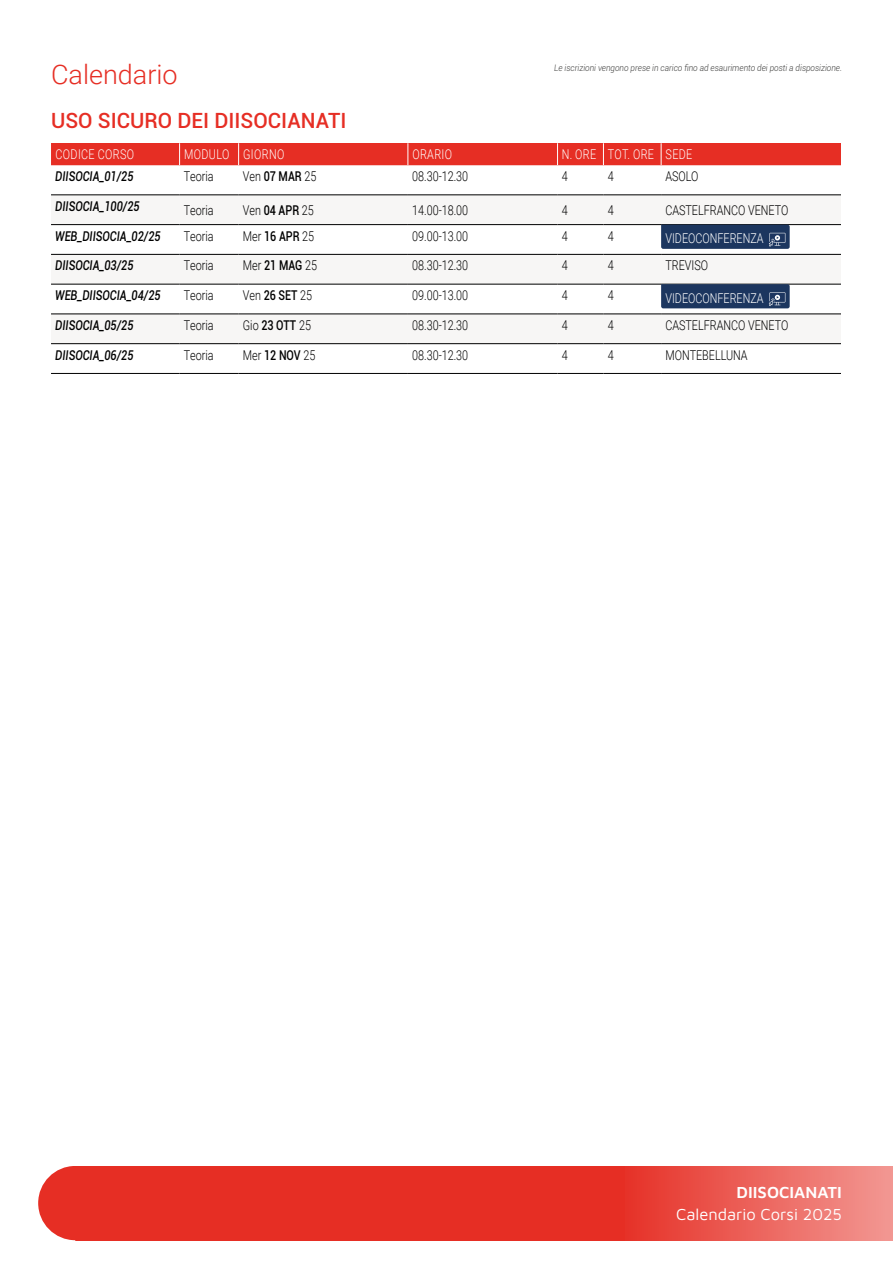
<style>
.page{position:relative;width:893px;height:1263px;background:#fff}
.page>*{position:absolute;margin:0;border:0;box-sizing:border-box;transform-origin:0 0}
.t1{font:300 27px "Roboto";color:#e62e24}
.t2{font:500 21px "Roboto";color:#e62e24}
.t3{font:16.5px "Maven Pro";color:#fff}
.t4{font:600 16.5px "Maven Pro";color:#fff}
.t5{font:300 13.5px "Roboto";color:#000;scale:.8 1}
.t6{font:italic 500 13.5px "Roboto";color:#000;scale:.8 1}
.t7{font:300 13.5px "Roboto";letter-spacing:.02em;color:#fff;scale:.8 1}
.t8{font:300 13.5px "Roboto";color:#fff;scale:.8 1}
.t9{font:italic 300 9px "Roboto";color:#3c3c3b;scale:.9 1}
.s1{font-weight:500}
</style>
<div class="page">
<svg style="left:51px;top:225px;width:790px;height:89px"></svg>
<div style="left:51px;top:143px;width:790px;height:22px;background:#e62e24"></div>
<hr style="left:51px;top:195px;width:129px;height:1px;background:#000">
<hr style="left:180px;top:195px;width:59px;height:1px;background:#000">
<hr style="left:239px;top:195px;width:169px;height:1px;background:#000">
<hr style="left:408px;top:195px;width:149px;height:1px;background:#000">
<hr style="left:557px;top:195px;width:46px;height:1px;background:#000">
<hr style="left:603px;top:195px;width:58px;height:1px;background:#000">
<hr style="left:661px;top:195px;width:232px;height:1px;background:#000">
<hr style="left:51px;top:224px;width:129px;height:1px;background:#000">
<hr style="left:180px;top:224px;width:59px;height:1px;background:#000">
<hr style="left:239px;top:224px;width:169px;height:1px;background:#000">
<hr style="left:408px;top:224px;width:149px;height:1px;background:#000">
<hr style="left:557px;top:224px;width:46px;height:1px;background:#000">
<hr style="left:603px;top:224px;width:58px;height:1px;background:#000">
<hr style="left:661px;top:224px;width:232px;height:1px;background:#000">
<hr style="left:51px;top:254px;width:129px;height:1px;background:#000">
<hr style="left:180px;top:254px;width:59px;height:1px;background:#000">
<hr style="left:239px;top:254px;width:169px;height:1px;background:#000">
<hr style="left:408px;top:254px;width:149px;height:1px;background:#000">
<hr style="left:557px;top:254px;width:46px;height:1px;background:#000">
<hr style="left:603px;top:254px;width:58px;height:1px;background:#000">
<hr style="left:661px;top:254px;width:232px;height:1px;background:#000">
<hr style="left:51px;top:284px;width:129px;height:1px;background:#000">
<hr style="left:180px;top:284px;width:59px;height:1px;background:#000">
<hr style="left:239px;top:284px;width:169px;height:1px;background:#000">
<hr style="left:408px;top:284px;width:149px;height:1px;background:#000">
<hr style="left:557px;top:284px;width:46px;height:1px;background:#000">
<hr style="left:603px;top:284px;width:58px;height:1px;background:#000">
<hr style="left:661px;top:284px;width:232px;height:1px;background:#000">
<hr style="left:51px;top:314px;width:129px;height:1px;background:#000">
<hr style="left:180px;top:314px;width:59px;height:1px;background:#000">
<hr style="left:239px;top:314px;width:169px;height:1px;background:#000">
<hr style="left:408px;top:314px;width:149px;height:1px;background:#000">
<hr style="left:557px;top:314px;width:46px;height:1px;background:#000">
<hr style="left:603px;top:314px;width:58px;height:1px;background:#000">
<hr style="left:661px;top:314px;width:232px;height:1px;background:#000">
<hr style="left:51px;top:343px;width:129px;height:1px;background:#000">
<hr style="left:180px;top:343px;width:59px;height:1px;background:#000">
<hr style="left:239px;top:343px;width:169px;height:1px;background:#000">
<hr style="left:408px;top:343px;width:149px;height:1px;background:#000">
<hr style="left:557px;top:343px;width:46px;height:1px;background:#000">
<hr style="left:603px;top:343px;width:58px;height:1px;background:#000">
<hr style="left:661px;top:343px;width:232px;height:1px;background:#000">
<hr style="left:51px;top:373px;width:129px;height:1px;background:#000">
<hr style="left:180px;top:373px;width:59px;height:1px;background:#000">
<hr style="left:239px;top:373px;width:169px;height:1px;background:#000">
<hr style="left:408px;top:373px;width:149px;height:1px;background:#000">
<hr style="left:557px;top:373px;width:46px;height:1px;background:#000">
<hr style="left:603px;top:373px;width:58px;height:1px;background:#000">
<hr style="left:661px;top:373px;width:232px;height:1px;background:#000">
<svg style="left:661px;top:225px;width:129px;height:24px;background:#223b63"></svg>
<svg style="left:661px;top:284px;width:129px;height:24px;background:#213a62"></svg>
<div style="left:842px;top:0;width:51px;height:1263px;background:#fff"></div>
<div style="left:0;top:1166px;width:893px;height:74px;background:#e62e24"></div>
<svg style="left:625px;top:1166px;width:268px;height:75px;background:#ec645d"></svg>
<svg style="left:0;top:1166px;width:75px;height:75px"></svg>
<h1 class="t1" style="left:51px;top:56px;width:128px">Calendario</h1>
<h2 class="t2" style="left:51px;top:105px;width:297px">USO SICURO DEI DIISOCIANATI</h2>
<p class="t9" style="left:554px;top:61px;width:321px">Le iscrizioni vengono prese in carico fino ad esaurimento dei posti a disposizione.</p>
<p class="t7" style="left:55px;top:145px;width:100px">CODICE CORSO</p>
<p class="t7" style="left:184px;top:145px;width:127px">MODULO GIORNO</p>
<p class="t7" style="left:412px;top:145px;width:51px">ORARIO</p>
<p class="t7" style="left:562px;top:145px;width:165px">N. ORE TOT. ORE SEDE</p>
<p class="t6" style="left:55px;top:167px;width:99px">DIISOCIA_01/25</p>
<p class="t5" style="left:184px;top:167px;width:39px">Teoria</p>
<p class="t5" style="left:243px;top:167px;width:94px">Ven <span class="s1">07 MAR</span> 25</p>
<p class="t5" style="left:412px;top:167px;width:72px">08.30-12.30</p>
<p class="t5" style="left:562px;top:167px;width:9px">4</p>
<p class="t5" style="left:608px;top:167px;width:9px">4</p>
<p class="t5" style="left:665px;top:167px;width:43px">ASOLO</p>
<p class="t6" style="left:55px;top:197px;width:107px">DIISOCIA_100/25</p>
<p class="t5" style="left:184px;top:201px;width:39px">Teoria</p>
<p class="t5" style="left:243px;top:201px;width:90px">Ven <span class="s1">04 APR</span> 25</p>
<p class="t5" style="left:412px;top:201px;width:72px">14.00-18.00</p>
<p class="t5" style="left:562px;top:201px;width:9px">4</p>
<p class="t5" style="left:608px;top:201px;width:9px">4</p>
<p class="t5" style="left:665px;top:201px;width:155px">CASTELFRANCO VENETO</p>
<p class="t6" style="left:55px;top:226px;width:133px">WEB_DIISOCIA_02/25</p>
<p class="t5" style="left:184px;top:226px;width:39px">Teoria</p>
<p class="t5" style="left:243px;top:226px;width:91px">Mer <span class="s1">16 APR</span> 25</p>
<p class="t5" style="left:412px;top:226px;width:72px">09.00-13.00</p>
<p class="t5" style="left:562px;top:226px;width:9px">4</p>
<p class="t5" style="left:608px;top:226px;width:9px">4</p>
<p class="t8" style="left:665px;top:229px;width:124px">VIDEOCONFERENZA</p>
<p class="t6" style="left:55px;top:256px;width:99px">DIISOCIA_03/25</p>
<p class="t5" style="left:184px;top:256px;width:39px">Teoria</p>
<p class="t5" style="left:243px;top:256px;width:94px">Mer <span class="s1">21 MAG</span> 25</p>
<p class="t5" style="left:412px;top:256px;width:72px">08.30-12.30</p>
<p class="t5" style="left:562px;top:256px;width:9px">4</p>
<p class="t5" style="left:608px;top:256px;width:9px">4</p>
<p class="t5" style="left:665px;top:256px;width:55px">TREVISO</p>
<p class="t6" style="left:55px;top:286px;width:133px">WEB_DIISOCIA_04/25</p>
<p class="t5" style="left:184px;top:286px;width:39px">Teoria</p>
<p class="t5" style="left:243px;top:286px;width:88px">Ven <span class="s1">26 SET</span> 25</p>
<p class="t5" style="left:412px;top:286px;width:72px">09.00-13.00</p>
<p class="t5" style="left:562px;top:286px;width:9px">4</p>
<p class="t5" style="left:608px;top:286px;width:9px">4</p>
<p class="t8" style="left:665px;top:288px;width:124px">VIDEOCONFERENZA</p>
<p class="t6" style="left:55px;top:316px;width:99px">DIISOCIA_05/25</p>
<p class="t5" style="left:184px;top:316px;width:39px">Teoria</p>
<p class="t5" style="left:243px;top:316px;width:87px">Gio <span class="s1">23 OTT</span> 25</p>
<p class="t5" style="left:412px;top:316px;width:72px">08.30-12.30</p>
<p class="t5" style="left:562px;top:316px;width:9px">4</p>
<p class="t5" style="left:608px;top:316px;width:9px">4</p>
<p class="t5" style="left:665px;top:316px;width:155px">CASTELFRANCO VENETO</p>
<p class="t6" style="left:55px;top:345px;width:99px">DIISOCIA_06/25</p>
<p class="t5" style="left:184px;top:345px;width:39px">Teoria</p>
<p class="t5" style="left:243px;top:345px;width:92px">Mer <span class="s1">12 NOV</span> 25</p>
<p class="t5" style="left:412px;top:345px;width:72px">08.30-12.30</p>
<p class="t5" style="left:562px;top:345px;width:9px">4</p>
<p class="t5" style="left:608px;top:345px;width:9px">4</p>
<p class="t5" style="left:665px;top:345px;width:104px">MONTEBELLUNA</p>
<p class="t4" style="left:737px;top:1181px;width:107px">DIISOCIANATI</p>
<p class="t3" style="left:676px;top:1203px;width:167px">Calendario Corsi 2025</p>
</div>
